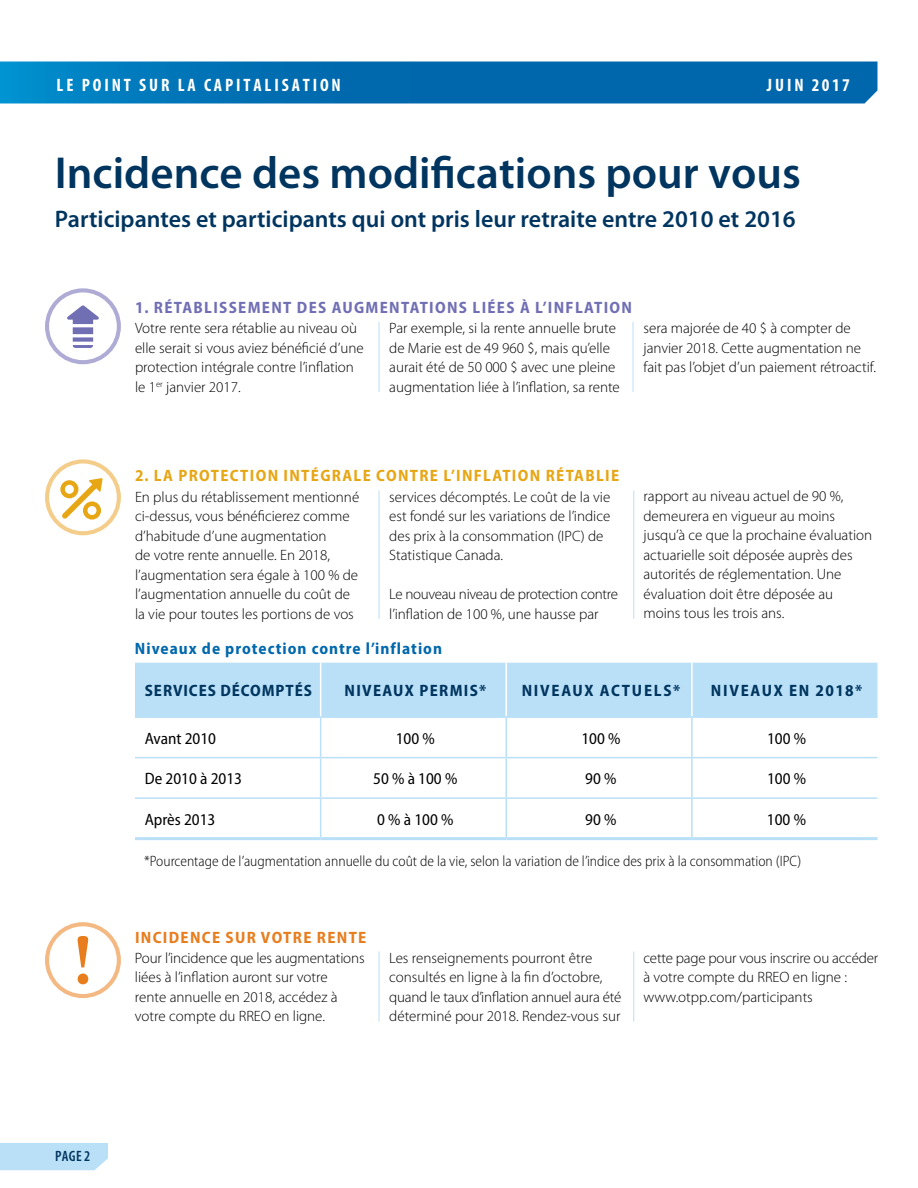
<style>
.page{position:relative;width:918px;height:1188px;background:#fff}
.page>*{position:absolute;margin:0;border:0;box-sizing:border-box;transform-origin:0 0}
.t1{font:600 45px "Myriad Pro";color:#00355f}
.t2{font:600 24px "Myriad Pro";color:#00355f}
.t3{font:700 condensed 18px "Myriad Pro";letter-spacing:.16em;color:#fff}
.t4{font:semi-condensed 16.5px "Myriad Pro";color:#000}
.t5{font:700 semi-condensed 16.5px "Myriad Pro";letter-spacing:.08em;color:#716fb4}
.t6{font:700 semi-condensed 16.5px "Myriad Pro";letter-spacing:.08em;color:#e7a614}
.t7{font:700 semi-condensed 16.5px "Myriad Pro";letter-spacing:.06em;color:#0068ac}
.t8{font:700 semi-condensed 16.5px "Myriad Pro";letter-spacing:.105em;color:#00355f}
.t9{font:700 semi-condensed 16.5px "Myriad Pro";letter-spacing:.08em;color:#e87d1e}
.t10{font:700 semi-condensed 16.5px "Myriad Pro";letter-spacing:.055em;color:#00355f}
.t11{font:700 semi-condensed 16.5px "Myriad Pro";letter-spacing:.08em;color:#00355f}
.t12{font:300 15px/19.5px "Myriad Pro";color:#000}
.t13{font:300 semi-condensed 15px "Myriad Pro";color:#000}
.t14{font:300 15px/19.5px "Myriad Pro";letter-spacing:-.02em;color:#000}
.t15{font:600 condensed 15px "Myriad Pro";color:#00355f}
</style>
<div class="page">
<div style="left:0;top:1143px;width:108px;height:27px;background:#b9e0f7"></div>
<div style="left:45px;top:288px;width:76px;height:76px;border:4px solid #aeabd5;border-radius:50%"></div>
<svg style="left:67px;top:305px;width:32px;height:43px"></svg>
<hr style="left:379px;top:322px;width:1px;height:70px;background:#b9e0f7">
<hr style="left:379px;top:490px;width:1px;height:129px;background:#b9e0f7">
<hr style="left:379px;top:952px;width:1px;height:70px;background:#b9e0f7">
<hr style="left:633px;top:490px;width:1px;height:129px;background:#b9e0f7">
<hr style="left:633px;top:952px;width:1px;height:70px;background:#b9e0f7">
<hr style="left:633px;top:322px;width:1px;height:70px;background:#b9e0f7">
<div style="left:135px;top:663px;width:743px;height:53px;background:#b9e0f7"></div>
<hr style="left:320px;top:718px;width:1px;height:39px;background:#b9e0f7">
<hr style="left:506px;top:718px;width:1px;height:39px;background:#b9e0f7">
<hr style="left:691px;top:718px;width:2px;height:39px;background:#b9e0f7">
<hr style="left:135px;top:757px;width:186px;height:1px;background:#b9e0f7">
<hr style="left:321px;top:757px;width:185px;height:1px;background:#b9e0f7">
<hr style="left:320px;top:758px;width:1px;height:39px;background:#b9e0f7">
<hr style="left:506px;top:757px;width:186px;height:1px;background:#b9e0f7">
<hr style="left:506px;top:758px;width:1px;height:39px;background:#b9e0f7">
<hr style="left:692px;top:757px;width:186px;height:1px;background:#b9e0f7">
<hr style="left:691px;top:758px;width:2px;height:39px;background:#b9e0f7">
<hr style="left:320px;top:663px;width:1px;height:53px;background:#fff">
<hr style="left:506px;top:663px;width:1px;height:53px;background:#fff">
<hr style="left:691px;top:663px;width:2px;height:53px;background:#fff">
<hr style="left:135px;top:716px;width:186px;height:2px;background:#b9e0f7">
<hr style="left:321px;top:716px;width:185px;height:2px;background:#b9e0f7">
<hr style="left:506px;top:716px;width:186px;height:2px;background:#b9e0f7">
<hr style="left:692px;top:716px;width:186px;height:2px;background:#b9e0f7">
<hr style="left:135px;top:797px;width:186px;height:2px;background:#b9e0f7">
<hr style="left:321px;top:797px;width:185px;height:2px;background:#b9e0f7">
<hr style="left:320px;top:799px;width:1px;height:38px;background:#b9e0f7">
<hr style="left:506px;top:797px;width:186px;height:2px;background:#b9e0f7">
<hr style="left:506px;top:799px;width:1px;height:38px;background:#b9e0f7">
<hr style="left:692px;top:797px;width:186px;height:2px;background:#b9e0f7">
<hr style="left:691px;top:799px;width:2px;height:38px;background:#b9e0f7">
<hr style="left:135px;top:837px;width:186px;height:3px;background:#b9e0f7">
<hr style="left:321px;top:837px;width:185px;height:3px;background:#b9e0f7">
<hr style="left:506px;top:837px;width:186px;height:3px;background:#b9e0f7">
<hr style="left:692px;top:837px;width:186px;height:3px;background:#b9e0f7">
<div style="left:45px;top:459px;width:76px;height:76px;border:4px solid #f3cd89;border-radius:50%"></div>
<svg style="left:60px;top:478px;width:43px;height:42px"></svg>
<div style="left:45px;top:922px;width:76px;height:76px;border:4px solid #f4b883;border-radius:50%"></div>
<svg style="left:77px;top:936px;width:12px;height:48px"></svg>
<svg style="left:0;top:62px;width:878px;height:42px;background:#0370b3"></svg>
<p class="t3" style="left:57px;top:75px;width:286px">LE POINT SUR LA CAPITALISATION</p>
<p class="t3" style="left:767px;top:75px;width:85px">JUIN 2017</p>
<h1 class="t1" style="left:55px;top:148px;width:747px">Incidence des modifications pour vous</h1>
<h2 class="t2" style="left:55px;top:206px;width:742px">Participantes et participants qui ont pris leur retraite entre 2010 et 2016</h2>
<p class="t5" style="left:135px;top:298px;width:499px">1. RÉTABLISSEMENT DES AUGMENTATIONS LIÉES À L’INFLATION</p>
<p class="t12" style="left:135px;top:319px;width:230px">Votre rente sera rétablie au niveau où elle serait si vous aviez bénéficié d’une protection intégrale contre l’inflation le 1<sup>er</sup> janvier 2017.</p>
<p class="t12" style="left:389px;top:319px;width:232px">Par exemple, si la rente annuelle brute de Marie est de 49 960 $, mais qu’elle aurait été de 50 000 $ avec une pleine augmentation liée à l’inflation, sa rente</p>
<p class="t12" style="left:644px;top:319px;width:234px">sera majorée de 40 $ à compter de janvier 2018. Cette augmentation ne fait pas l’objet d’un paiement rétroactif.</p>
<p class="t6" style="left:135px;top:467px;width:486px">2. LA PROTECTION INTÉGRALE CONTRE L’INFLATION RÉTABLIE</p>
<p class="t12" style="left:135px;top:487px;width:226px">En plus du rétablissement mentionné ci-dessus, vous bénéficierez comme d’habitude d’une augmentation<br>de votre rente annuelle. En 2018, l’augmentation sera égale à 100 % de l’augmentation annuelle du coût de la vie pour toutes les portions de vos</p>
<p class="t12" style="left:389px;top:487px;width:223px">services décomptés. Le coût de la vie est fondé sur les variations de l’indice des prix à la consommation (IPC) de Statistique Canada.</p>
<p class="t14" style="left:389px;top:585px;width:230px">Le nouveau niveau de protection contre l’inflation de 100 %, une hausse par</p>
<p class="t7" style="left:135px;top:639px;width:309px">Niveaux de protection contre l’inflation</p>
<p class="t12" style="left:644px;top:487px;width:230px">rapport au niveau actuel de 90 %, demeurera en vigueur au moins jusqu’à ce que la prochaine évaluation actuarielle soit déposée auprès des autorités de réglementation. Une évaluation doit être déposée au moins tous les trois ans.</p>
<p class="t10" style="left:145px;top:681px;width:169px">SERVICES DÉCOMPTÉS</p>
<p class="t11" style="left:345px;top:681px;width:143px">NIVEAUX PERMIS*</p>
<p class="t8" style="left:522px;top:681px;width:160px">NIVEAUX ACTUELS*</p>
<p class="t8" style="left:711px;top:681px;width:153px">NIVEAUX EN 2018*</p>
<p class="t4" style="left:145px;top:729px;width:73px">Avant 2010</p>
<p class="t4" style="left:396px;top:729px;width:41px">100 %</p>
<p class="t4" style="left:581px;top:729px;width:41px">100 %</p>
<p class="t4" style="left:767px;top:729px;width:41px">100 %</p>
<p class="t4" style="left:145px;top:770px;width:99px">De 2010 à 2013</p>
<p class="t4" style="left:373px;top:770px;width:86px">50 % à 100 %</p>
<p class="t4" style="left:585px;top:770px;width:33px">90 %</p>
<p class="t4" style="left:767px;top:770px;width:41px">100 %</p>
<p class="t4" style="left:145px;top:810px;width:72px">Après 2013</p>
<p class="t4" style="left:377px;top:810px;width:78px">0 % à 100 %</p>
<p class="t4" style="left:585px;top:810px;width:33px">90 %</p>
<p class="t4" style="left:767px;top:810px;width:41px">100 %</p>
<p class="t13" style="left:144px;top:853px;width:659px">*Pourcentage de l’augmentation annuelle du coût de la vie, selon la variation de l’indice des prix à la consommation (IPC)</p>
<p class="t9" style="left:135px;top:928px;width:233px">INCIDENCE SUR VOTRE RENTE</p>
<p class="t12" style="left:135px;top:948px;width:231px">Pour l’incidence que les augmentations liées à l’inflation auront sur votre<br>rente annuelle en 2018, accédez à votre compte du RREO en ligne.</p>
<p class="t12" style="left:389px;top:948px;width:234px">Les renseignements pourront être consultés en ligne à la fin d’octobre, quand le taux d’inflation annuel aura été déterminé pour 2018. Rendez-vous sur</p>
<p class="t12" style="left:643px;top:948px;width:236px">cette page pour vous inscrire ou accéder à votre compte du RREO en ligne : www.otpp.com/participants</p>
<p class="t15" style="left:55px;top:1148px;width:37px">PAGE 2</p>
</div>
